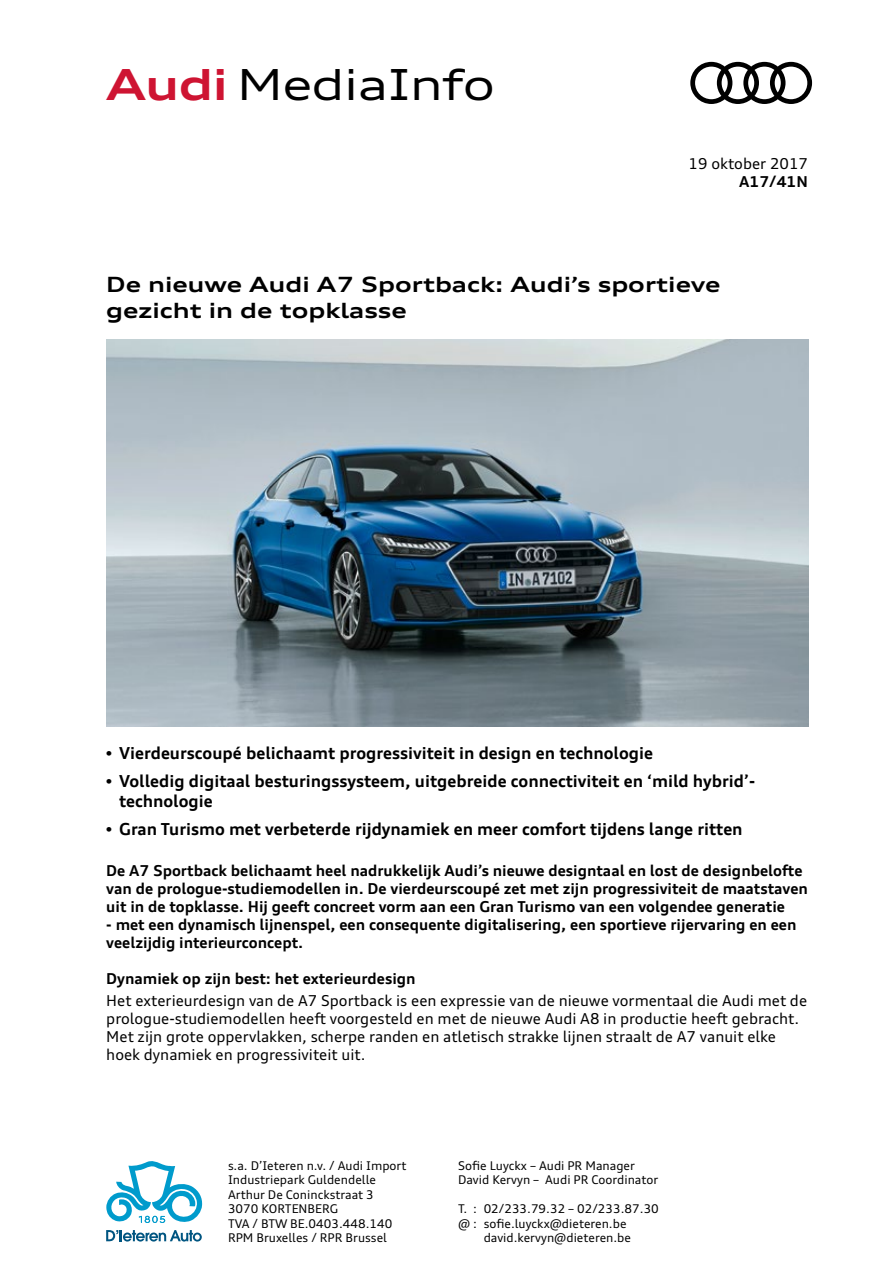
<style>
.page{position:relative;width:893px;height:1263px;background:#fff}
.page>*{position:absolute;margin:0;border:0;box-sizing:border-box;transform-origin:0 0}
.t1{font:expanded 42.75px "Audi Type";letter-spacing:-.015em;color:#000}
.t2{font:700 expanded 21px/25.2px "Audi Type";color:#000}
.t3{font:700 16.5px/19.8px "Audi Type";color:#000}
.t4{font:700 15px/18px "Audi Type";color:#000}
.t5{font:15px/18px "Audi Type";color:#000}
.t6{font:12px/14.4px "Audi Type";color:#000}
.s1{font-weight:700;color:#ce1432}
.s2{font-family:"Arial"}
</style>
<div class="page">
<svg style="left:106px;top:1161px;width:96px;height:62px"></svg>
<svg style="left:106px;top:1230px;width:96px;height:11px"></svg>
<svg style="left:690px;top:62px;width:122px;height:42px"></svg>
<img style="left:106px;top:339px;width:702px;height:387px">
<h1 class="t1" style="left:106px;top:58px;width:390px"><span class="s1">Audi</span> MediaInfo</h1>
<p class="t5" style="left:689px;top:154px;width:121px">19 oktober 2017</p>
<p class="t4" style="left:739px;top:172px;width:70px">A17/41N</p>
<h2 class="t2" style="left:106px;top:272px;width:616px">De nieuwe Audi A7 Sportback: Audi’s sportieve gezicht in de topklasse</h2>
<p class="t3" style="left:106px;top:743px;width:548px"><span class="s2">•</span> Vierdeurscoupé belichaamt progressiviteit in design en technologie</p>
<p class="t3" style="left:119px;top:771px;width:638px;text-indent:-13px"><span class="s2">•</span> Volledig digitaal besturingssysteem, uitgebreide connectiviteit en ‘mild hybrid’- technologie</p>
<p class="t3" style="left:106px;top:819px;width:638px"><span class="s2">•</span> Gran Turismo met verbeterde rijdynamiek en meer comfort tijdens lange ritten</p>
<p class="t4" style="left:106px;top:861px;width:703px">De A7 Sportback belichaamt heel nadrukkelijk Audi’s nieuwe designtaal en lost de designbelofte van de prologue-studiemodellen in. De vierdeurscoupé zet met zijn progressiviteit de maatstaven uit in de topklasse. Hij geeft concreet vorm aan een Gran Turismo van een volgendee generatie</p>
<p class="t4" style="left:106px;top:915px;width:692px">- met een dynamisch lijnenspel, een consequente digitalisering, een sportieve rijervaring en een veelzijdig interieurconcept.</p>
<p class="t4" style="left:106px;top:969px;width:311px">Dynamiek op zijn best: het exterieurdesign</p>
<p class="t5" style="left:106px;top:991px;width:702px">Het exterieurdesign van de A7 Sportback is een expressie van de nieuwe vormentaal die Audi met de prologue-studiemodellen heeft voorgesteld en met de nieuwe Audi A8 in productie heeft gebracht.<br>Met zijn grote oppervlakken, scherpe randen en atletisch strakke lijnen straalt de A7 vanuit elke hoek dynamiek en progressiviteit uit.</p>
<p class="t6" style="left:228px;top:1158px;width:180px">s.a. D’Ieteren n.v. / Audi Import<br>Industriepark Guldendelle<br>Arthur De Coninckstraat 3<br>3070 KORTENBERG<br>TVA / BTW BE.0403.448.140<br>RPM Bruxelles / RPR Brussel</p>
<p class="t6" style="left:458px;top:1158px;width:202px">Sofie Luyckx – Audi PR Manager<br>David Kervyn – Audi PR Coordinator</p>
<p class="t6" style="left:458px;top:1201px;width:202px">T. : 02/233.79.32 – 02/233.87.30</p>
<p class="t6" style="left:458px;top:1216px;width:170px">@ : sofie.luyckx@dieteren.be</p>
<p class="t6" style="left:484px;top:1230px;width:149px">david.kervyn@dieteren.be</p>
</div>
